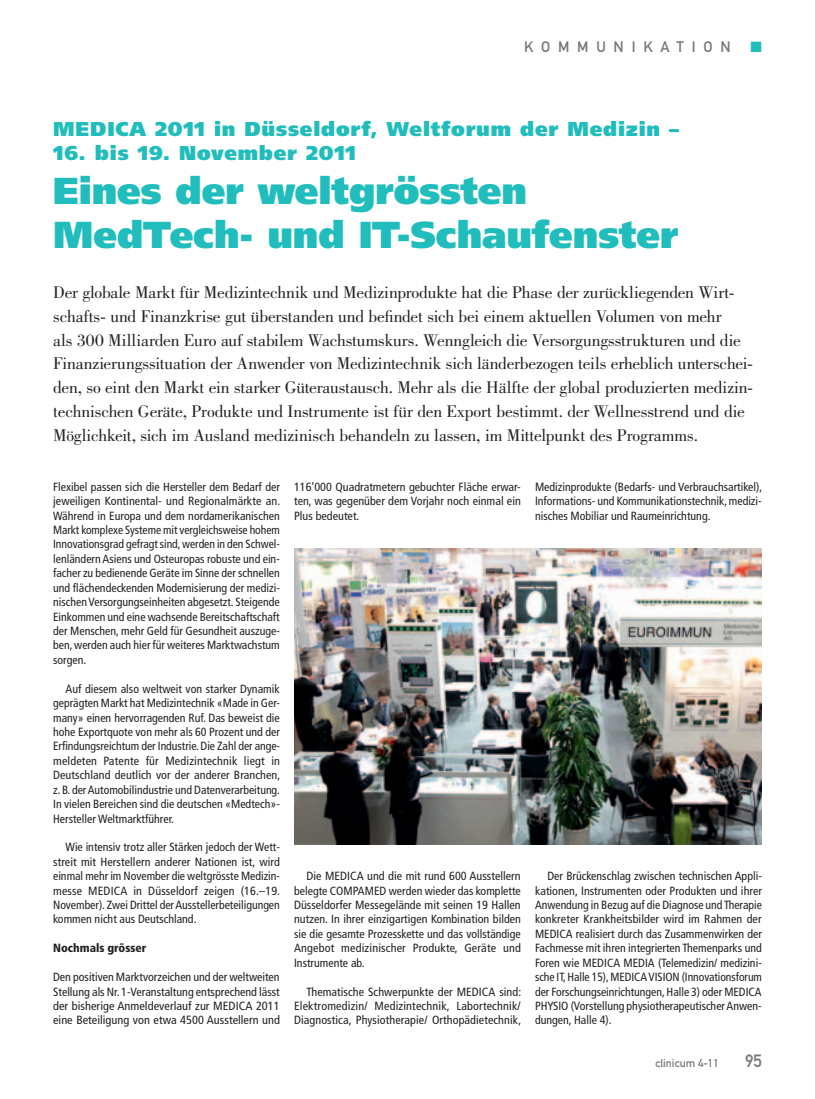
<style>
.page{position:relative;width:815px;height:1099px;background:#fff}
.page>*{position:absolute;margin:0;border:0;box-sizing:border-box;transform-origin:0 0}
.t1{font:900 37.5px/43.8px "Frutiger LT Std";letter-spacing:-.005em;color:#21bdbd}
.t2{font:900 20px "Frutiger LT Std";letter-spacing:.04em;color:#21bdbd}
.t3{font:17.5px/23.8px "Bodoni Std";letter-spacing:-.01em;color:#231f20}
.t4{font:17.5px "DIN Mittelschrift Std";color:#76787b}
.t5{font:15px "DIN Mittelschrift Std";letter-spacing:.52em;color:#76787b}
.t6{font:15px "Zapf Dingbats ITC";color:#21bdbd}
.t7{font:condensed 11.88px/14.4px "Frutiger LT Std";color:#231f20;text-align:justify}
.t8{font:900 condensed 11.88px "Frutiger LT Std";color:#231f20}
.t9{font:11.25px "DIN Mittelschrift Std";color:#76787b}
</style>
<div class="page">
<img style="left:294px;top:548px;width:468px;height:296px">
<p class="t5" style="left:524px;top:38px;width:208px">KOMMUNIKATION</p>
<p class="t6" style="left:750px;top:40px;width:13px">■</p>
<h2 class="t2" style="left:53px;top:117px;width:628px">MEDICA 2011 in Düsseldorf, Weltforum der Medizin –</h2>
<h2 class="t2" style="left:53px;top:141px;width:304px">16. bis 19. November 2011</h2>
<h1 class="t1" style="left:53px;top:169px;width:627px">Eines der weltgrössten<br>MedTech- und IT-Schaufenster</h1>
<p class="t3" style="left:53px;top:281px;width:701px">Der globale Markt für Medizintechnik und Medizinprodukte hat die Phase der zurückliegenden Wirt&shy;schafts- und Finanzkrise gut überstanden und befindet sich bei einem aktuellen Volumen von mehr<br>als 300 Milliarden Euro auf stabilem Wachstumskurs. Wenngleich die Versorgungsstrukturen und die Finanzierungssituation der Anwender von Medizintechnik sich länderbezogen teils erheblich unterschei&shy;den, so eint den Markt ein starker Güteraustausch. Mehr als die Hälfte der global produzierten medizin&shy;technischen Geräte, Produkte und Instrumente ist für den Export bestimmt. der Wellnesstrend und die Möglichkeit, sich im Ausland medizinisch behandeln zu lassen, im Mittelpunkt des Programms.</p>
<p class="t7" style="left:294px;top:479px;width:228px">116’000 Quadratmetern gebuchter Fläche erwar&shy;ten, was gegenüber dem Vorjahr noch einmal ein Plus bedeutet.</p>
<p class="t7" style="left:53px;top:479px;width:229px">Flexibel passen sich die Hersteller dem Bedarf der jeweiligen Kontinental- und Regionalmärkte an.<br>Während in Europa und dem nordamerikanischen Markt komplexe Systeme mit vergleichsweise hohem Innovationsgrad gefragt sind, werden in den Schwel&shy;lenländern Asiens und Osteuropas robuste und ein&shy;facher zu bedienende Geräte im Sinne der schnellen und flächendeckenden Modernisierung der medizi&shy;nischen Versorgungseinheiten abgesetzt. Steigende Einkommen und eine wachsende Bereitschaftschaft der Menschen, mehr Geld für Gesundheit auszuge&shy;ben, werden auch hier für weiteres Marktwachstum sorgen.</p>
<p class="t7" style="left:53px;top:681px;width:229px;text-indent:12px">Auf diesem also weltweit von starker Dynamik geprägten Markt hat Medizintechnik «Made in Ger&shy;many» einen hervorragenden Ruf. Das beweist die hohe Exportquote von mehr als 60 Prozent und der Erfindungsreichtum der Industrie. Die Zahl der ange&shy;meldeten Patente für Medizintechnik liegt in Deutschland deutlich vor der anderer Branchen, z. B. der Automobilindustrie und Datenverarbeitung.<br>In vielen Bereichen sind die deutschen «Medtech»- Hersteller Weltmarktführer.</p>
<p class="t7" style="left:53px;top:840px;width:229px;text-indent:12px">Wie intensiv trotz aller Stärken jedoch der Wett&shy;streit mit Herstellern anderer Nationen ist, wird einmal mehr im November die weltgrösste Medizin&shy;messe MEDICA in Düsseldorf zeigen (16.–19.<br>November). Zwei Drittel der Ausstellerbeteiligungen kommen nicht aus Deutschland.</p>
<p class="t8" style="left:53px;top:941px;width:95px">Nochmals grösser</p>
<p class="t7" style="left:53px;top:969px;width:228px">Den positiven Marktvorzeichen und der weltweiten Stellung als Nr. 1-Veranstaltung entsprechend lässt der bisherige Anmeldeverlauf zur MEDICA 2011 eine Beteiligung von etwa 4500 Ausstellern und</p>
<p class="t7" style="left:535px;top:479px;width:229px">Medizinprodukte (Bedarfs- und Verbrauchsartikel), Informations- und Kommunikationstechnik, medizi&shy;nisches Mobiliar und Raumeinrichtung.</p>
<p class="t7" style="left:294px;top:869px;width:228px;text-indent:12px">Die MEDICA und die mit rund 600 Ausstellern belegte COMPAMED werden wieder das komplette Düsseldorfer Messegelände mit seinen 19 Hallen nutzen. In ihrer einzigartigen Kombination bilden sie die gesamte Prozesskette und das vollständige Angebot medizinischer Produkte, Geräte und Instrumente ab.</p>
<p class="t7" style="left:294px;top:984px;width:229px;text-indent:12px">Thematische Schwerpunkte der MEDICA sind:<br>Elektromedizin/ Medizintechnik, Labortechnik/ Diagnostica, Physiotherapie/ Orthopädietechnik,</p>
<p class="t7" style="left:535px;top:869px;width:228px;text-indent:12px">Der Brückenschlag zwischen technischen Appli&shy;kationen, Instrumenten oder Produkten und ihrer Anwendung in Bezug auf die Diagnose und Therapie konkreter Krankheitsbilder wird im Rahmen der MEDICA realisiert durch das Zusammenwirken der Fachmesse mit ihren integrierten Themenparks und Foren wie MEDICA MEDIA (Telemedizin/ medizini&shy;sche IT, Halle 15), MEDICA VISION (Innovationsforum der Forschungseinrichtungen, Halle 3) oder MEDICA PHYSIO (Vorstellung physiotherapeutischer Anwen&shy;dungen, Halle 4).</p>
<p class="t9" style="left:655px;top:1056px;width:65px">clinicum 4-11</p>
<h3 class="t4" style="left:745px;top:1050px;width:18px">95</h3>
</div>
